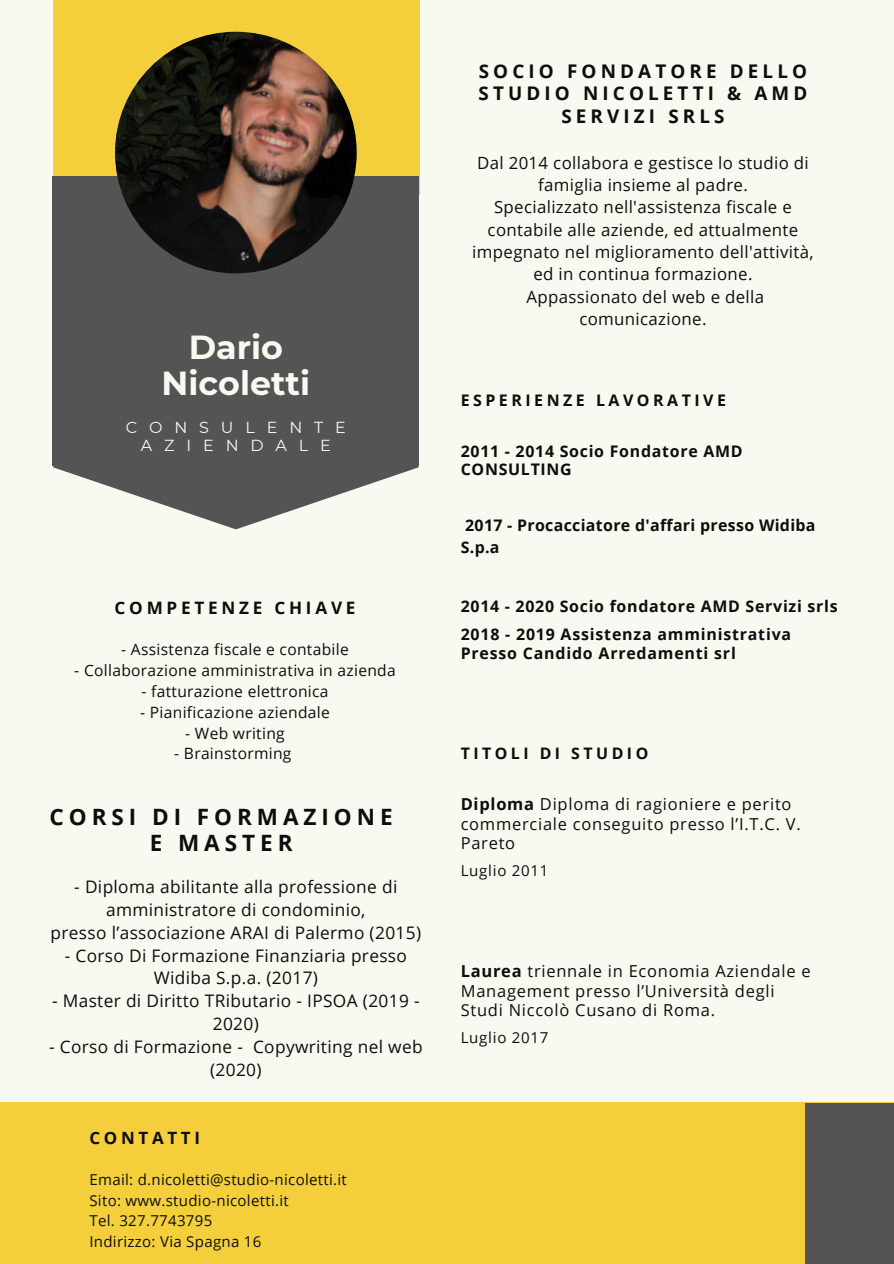
<style>
.page{position:relative;width:894px;height:1264px;background:#fff}
.page>*{position:absolute;margin:0;border:0;box-sizing:border-box;transform-origin:0 0}
.t1{font:700 33.3px/36.5px "Montserrat";color:#f8f9f0;text-align:center}
.t2{font:700 22.5px/26px "Open Sans";letter-spacing:.22em;color:#0d0d0d;text-align:center}
.t3{font:700 18.75px/22.4px "Open Sans";letter-spacing:.22em;color:#0d0d0d;text-align:center}
.t4{font:17.25px/22.8px "Open Sans";letter-spacing:.02em;color:#0d0d0d;text-align:center}
.t5{font:700 17.1px "Open Sans";letter-spacing:.22em;color:#0d0d0d}
.t6{font:700 16.95px "Open Sans";letter-spacing:.22em;color:#0d0d0d}
.t7{font:16.8px/22.4px "Open Sans";letter-spacing:.02em;color:#0d0d0d;text-align:center}
.t8{font:16.5px/19.4px "Open Sans";letter-spacing:.045em;color:#0d0d0d}
.t9{font:700 15.9px/18.3px "Open Sans";letter-spacing:.045em;color:#0d0d0d}
.t10{font:700 15.9px/21.6px "Open Sans";letter-spacing:.02em;color:#0d0d0d}
.t11{font:700 15.9px "Open Sans";letter-spacing:.22em;color:#0d0d0d}
.t12{font:15.9px/18.5px "Montserrat";letter-spacing:.745em;color:#f8f9f0;text-align:center}
.t13{font:15.6px "Open Sans";letter-spacing:.02em;color:#0d0d0d}
.t14{font:15px/20.5px "Open Sans";letter-spacing:.02em;color:#0d0d0d}
.t15{font:15px "Open Sans";letter-spacing:.05em;color:#0d0d0d}
.s1{font-weight:700}
</style>
<div class="page">
<div style="left:0;top:0;width:893px;height:1263px;background:#f8f9f0"></div>
<div style="left:53px;top:0;width:366px;height:194px;background:#f4cf3b"></div>
<svg style="left:53px;top:466px;width:365px;height:63px;fill:#545454"></svg>
<div style="left:52px;top:176px;width:366px;height:290px;background:#545454"></div>
<div style="left:0;top:1102px;width:893px;height:161px;background:#f4cf3b"></div>
<img style="left:115px;top:32px;width:241px;height:241px;border-radius:50%">
<div style="left:804px;top:1102px;width:89px;height:161px;background:#545454"></div>
<h1 class="t1" style="left:161px;top:328px;width:150px">Dario<br>Nicoletti</h1>
<p class="t12" style="left:126px;top:418px;width:222px">CONSULENTE<br>AZIENDALE</p>
<p class="t5" style="left:115px;top:596px;width:242px">COMPETENZE CHIAVE</p>
<p class="t13" style="left:121px;top:638px;width:229px">- Assistenza fiscale e contabile</p>
<p class="t13" style="left:74px;top:659px;width:323px">- Collaborazione amministrativa in azienda</p>
<p class="t13" style="left:141px;top:680px;width:188px">- fatturazione elettronica</p>
<p class="t13" style="left:140px;top:701px;width:191px">- Pianificazione aziendale</p>
<p class="t13" style="left:185px;top:721px;width:101px">- Web writing</p>
<p class="t13" style="left:174px;top:742px;width:119px">- Brainstorming</p>
<h2 class="t2" style="left:50px;top:803px;width:344px">CORSI DI FORMAZIONE<br>E MASTER</h2>
<p class="t4" style="left:51px;top:874px;width:372px">- Diploma abilitante alla professione di amministratore di condominio,<br>presso l’associazione ARAI di Palermo (2015)</p>
<p class="t4" style="left:65px;top:943px;width:344px">- Corso Di Formazione Finanziaria presso<br>Widiba S.p.a. (2017)</p>
<p class="t4" style="left:52px;top:989px;width:369px">- Master di Diritto TRibutario - IPSOA (2019 -<br>2020)</p>
<p class="t4" style="left:49px;top:1034px;width:375px">- Corso di Formazione - Copywriting nel web (2020)</p>
<p class="t6" style="left:89px;top:1125px;width:112px">CONTATTI</p>
<p class="t14" style="left:89px;top:1169px;width:259px">Email: d.nicoletti@studio-nicoletti.it<br>Sito: www.studio-nicoletti.it<br>Tel. 327.7743795<br>Indirizzo: Via Spagna 16</p>
<p class="t3" style="left:478px;top:60px;width:330px">SOCIO FONDATORE DELLO<br>STUDIO NICOLETTI &amp; AMD<br>SERVIZI SRLS</p>
<p class="t7" style="left:472px;top:151px;width:343px">Dal 2014 collabora e gestisce lo studio di famiglia insieme al padre.<br>Specializzato nell'assistenza fiscale e contabile alle aziende, ed attualmente impegnato nel miglioramento dell'attività, ed in continua formazione.<br>Appassionato del web e della comunicazione.</p>
<p class="t11" style="left:460px;top:389px;width:267px">ESPERIENZE LAVORATIVE</p>
<p class="t9" style="left:460px;top:442px;width:283px">2011 - 2014 Socio Fondatore AMD<br>CONSULTING</p>
<p class="t10" style="left:460px;top:514px;width:356px">2017 - Procacciatore d'affari presso Widiba<br>S.p.a</p>
<p class="t9" style="left:460px;top:591px;width:378px;line-height:28.2px">2014 - 2020 Socio fondatore AMD Servizi srls<br>2018 - 2019 Assistenza amministrativa</p>
<p class="t9" style="left:460px;top:643px;width:276px">Presso Candido Arredamenti srl</p>
<p class="t11" style="left:460px;top:742px;width:189px">TITOLI DI STUDIO</p>
<p class="t8" style="left:460px;top:794px;width:341px"><span class="s1">Diploma</span> Diploma di ragioniere e perito commerciale conseguito presso l’I.T.C. V.<br>Pareto</p>
<p class="t15" style="left:460px;top:860px;width:89px">Luglio 2011</p>
<p class="t8" style="left:460px;top:961px;width:351px"><span class="s1">Laurea</span> triennale in Economia Aziendale e<br>Management presso l’Università degli<br>Studi Niccolò Cusano di Roma.</p>
<p class="t15" style="left:460px;top:1026px;width:89px">Luglio 2017</p>
</div>
